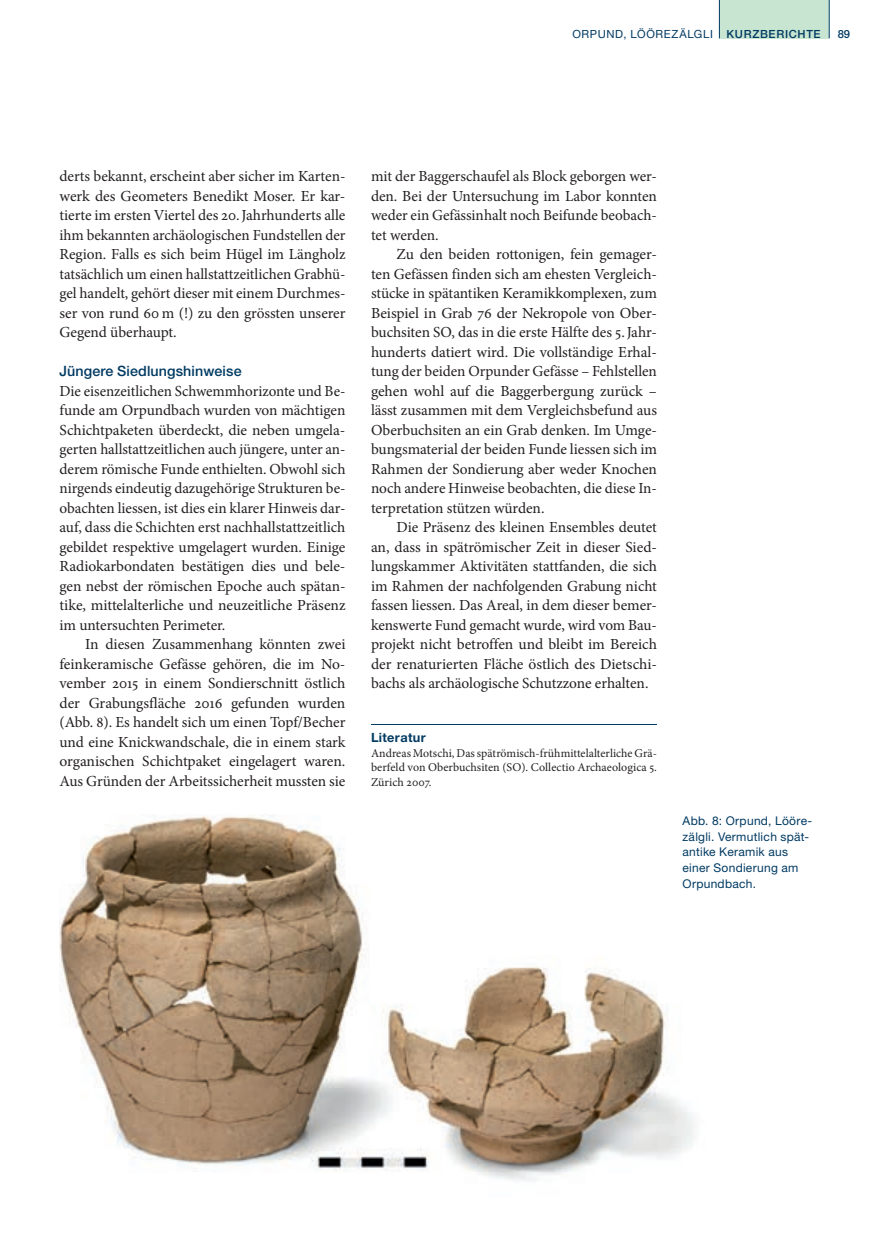
<style>
.page{position:relative;width:876px;height:1242px;background:#fff}
.page>*{position:absolute;margin:0;border:0;box-sizing:border-box;transform-origin:0 0}
.b_____Lesetext_mE_Mi{font:15.3px/19.5px "Minion Pro";letter-spacing:-.005em;color:#231f20;text-align:justify}
.b_____Lesetext_oE_Mi{font:15.3px/19.5px "Minion Pro";letter-spacing:-.005em;color:#231f20;text-align:justify}
.b_Titel_4_helvetica{font:500 14.25px "Helvetica Neue LT Std";letter-spacing:.01em;color:#003a62}
.h_katalogtitel{font:700 12.75px "Helvetica Neue LT Std";letter-spacing:.03em;color:#003a62}
.h_Anhangstext_Minion{font:12px/14.7px "Minion Pro";letter-spacing:.005em;color:#231f20;text-align:justify}
.c_____Abbildungslege{font:12px/15.8px "Helvetica Neue LT Std";letter-spacing:.025em;color:#003a62}
.t1{font:11.25px "Helvetica Neue LT Std";letter-spacing:.055em;color:#003a62}
.t2{font:500 11.25px "Helvetica Neue LT Std";color:#003a62}
.s1{font-weight:500}
</style>
<div class="page">
<div style="left:719px;top:0;width:110px;height:38px;background:#c8e5d1"></div>
<hr style="left:829px;top:0;width:1px;height:38px;background:#003a62">
<hr style="left:719px;top:0;width:1px;height:38px;background:#003a62">
<hr style="left:371px;top:724px;width:286px;height:1px;background:#003a62">
<img style="left:60px;top:815px;width:634px;height:366px">
<p class="t1" style="left:572px;top:28px;width:250px">ORPUND, LÖÖREZÄLGLI <span class="s1">KURZBERICHTE</span></p>
<p class="t2" style="left:838px;top:28px;width:14px">89</p>
<p class="b_____Lesetext_mE_Mi" style="left:60px;top:167px;width:287px">derts bekannt, erscheint aber sicher im Karten&shy;werk des Geometers Benedikt Moser. Er kar&shy;tierte im ersten Viertel des 20.Jahrhunderts alle ihm bekannten archäologischen Fundstellen der Region. Falls es sich beim Hügel im Längholz tatsächlich um einen hallstattzeitlichen Grabhü&shy;gel handelt, gehört dieser mit einem Durchmes&shy;ser von rund 60 m (!) zu den grössten unserer Gegend überhaupt.</p>
<h5 class="b_Titel_4_helvetica" style="left:60px;top:363px;width:184px">Jüngere Siedlungshinweise</h5>
<p class="b_____Lesetext_oE_Mi" style="left:60px;top:381px;width:287px">Die eisenzeitlichen Schwemmhorizonte und Be&shy;funde am Orpundbach wurden von mächtigen Schichtpaketen überdeckt, die neben umgela&shy;gerten hallstattzeitlichen auch jüngere, unter an&shy;derem römische Funde enthielten. Obwohl sich nirgends eindeutig dazugehörige Strukturen be&shy;obachten liessen, ist dies ein klarer Hinweis dar&shy;auf, dass die Schichten erst nachhallstattzeitlich gebildet respektive umgelagert wurden. Einige Radiokarbondaten bestätigen dies und bele&shy;gen nebst der römischen Epoche auch spätan&shy;tike, mittelalterliche und neuzeitliche Präsenz im untersuchten Perimeter.</p>
<p class="b_____Lesetext_mE_Mi" style="left:60px;top:635px;width:287px;text-indent:26px">In diesen Zusammenhang könnten zwei feinkeramische Gefässe gehören, die im No&shy;vember 2015 in einem Sondierschnitt östlich der Grabungsfläche 2016 gefunden wurden (Abb. 8). Es handelt sich um einen Topf/Becher und eine Knickwandschale, die in einem stark organischen Schichtpaket eingelagert waren.<br>Aus Gründen der Arbeitssicherheit mussten sie</p>
<p class="b_____Lesetext_mE_Mi" style="left:371px;top:167px;width:287px">mit der Baggerschaufel als Block geborgen wer&shy;den. Bei der Untersuchung im Labor konnten weder ein Gefässinhalt noch Beifunde beobach&shy;tet werden.</p>
<p class="b_____Lesetext_mE_Mi" style="left:371px;top:245px;width:287px;text-indent:26px">Zu den beiden rottonigen, fein gemager&shy;ten Gefässen finden sich am ehesten Vergleich&shy;stücke in spätantiken Keramikkomplexen, zum Beispiel in Grab 76 der Nekropole von Ober&shy;buchsiten SO, das in die erste Hälfte des 5.Jahr&shy;hunderts datiert wird. Die vollständige Erhal&shy;tung der beiden Orpunder Gefässe – Fehlstellen gehen wohl auf die Baggerbergung zurück – lässt zusammen mit dem Vergleichsbefund aus Oberbuchsiten an ein Grab denken. Im Umge&shy;bungsmaterial der beiden Funde liessen sich im Rahmen der Sondierung aber weder Knochen noch andere Hinweise beobachten, die diese In&shy;terpretation stützen würden.</p>
<p class="b_____Lesetext_mE_Mi" style="left:371px;top:518px;width:287px;text-indent:26px">Die Präsenz des kleinen Ensembles deutet an, dass in spätrömischer Zeit in dieser Sied&shy;lungskammer Aktivitäten stattfanden, die sich im Rahmen der nachfolgenden Grabung nicht fassen liessen. Das Areal, in dem dieser bemer&shy;kenswerte Fund gemacht wurde, wird vom Bau&shy;projekt nicht betroffen und bleibt im Bereich der renaturierten Fläche östlich des Dietschi&shy;bachs als archäologische Schutzzone erhalten.</p>
<p class="h_katalogtitel" style="left:371px;top:729px;width:56px">Literatur</p>
<p class="h_Anhangstext_Minion" style="left:371px;top:745px;width:287px">Andreas Motschi, Das spätrömisch-frühmittelalterliche Grä&shy;berfeld von Oberbuchsiten (SO). Collectio Archaeologica 5.<br>Zürich 2007.</p>
<p class="c_____Abbildungslege" style="left:682px;top:812px;width:131px">Abb. 8: Orpund, Lööre&shy;zälgli. Vermutlich spät&shy;antike Keramik aus einer Sondierung am<br>Orpundbach.</p>
</div>
